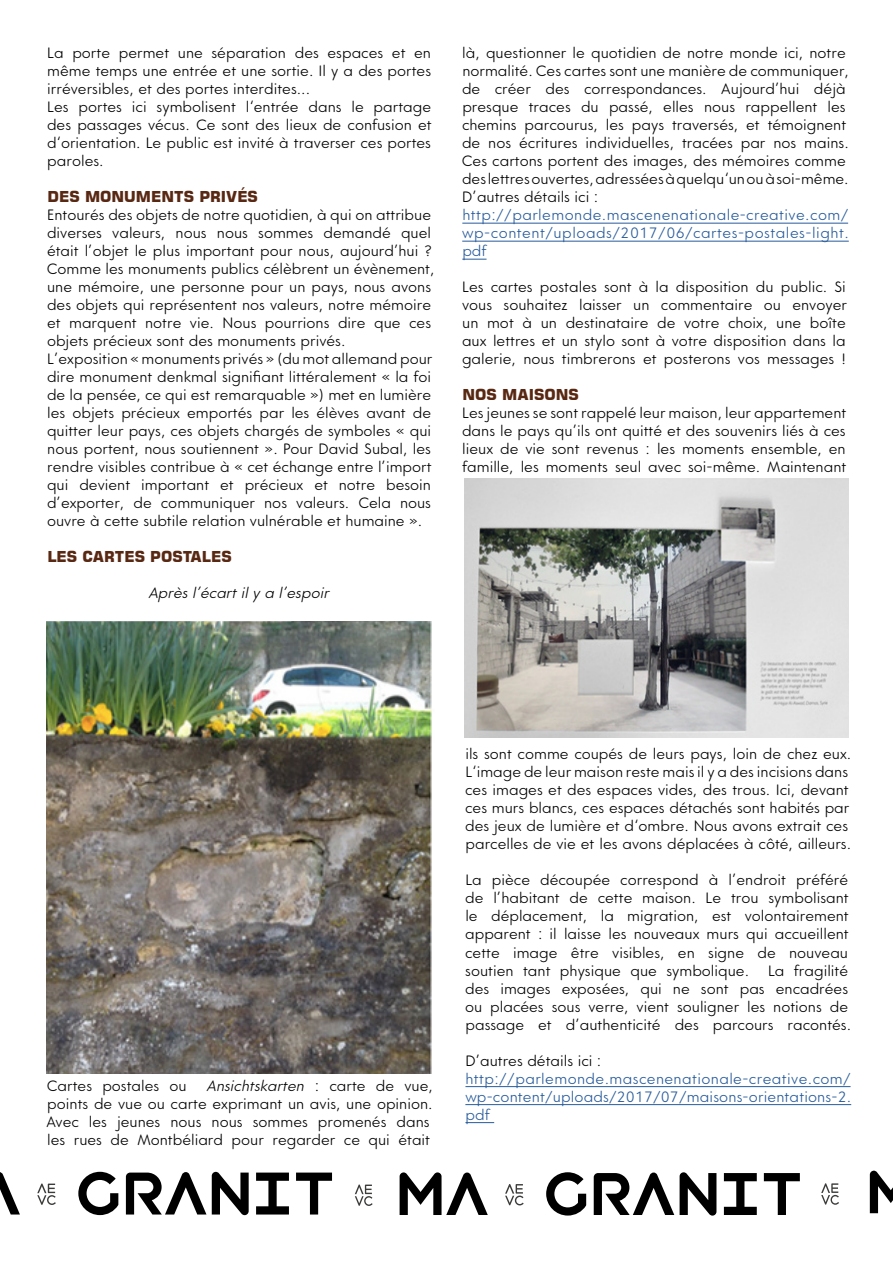
<style>
.page{position:relative;width:893px;height:1263px;background:#fff}
.page>*{position:absolute;margin:0;border:0;box-sizing:border-box;transform-origin:0 0}
.t1{font:300 15px/18px "Core Sans GS35";color:#000}
.t2{font:300 15px/18px "Core Sans GS35";letter-spacing:.025em;color:#275b9b;text-align:justify}
.t3{font:700 15px "Square 721 BT";color:#592813}
.t4{font:italic 300 15px "Core Sans GS35";color:#000}
.s1{font-style:italic}
</style>
<div class="page">
<img style="left:47px;top:621px;width:385px;height:452px">
<img style="left:464px;top:479px;width:385px;height:258px">
<hr style="left:462px;top:223px;width:386px;height:1px;background:#275b9b">
<hr style="left:462px;top:241px;width:387px;height:1px;background:#275b9b">
<svg style="left:462px;top:259px;width:25px;height:1px"></svg>
<hr style="left:465px;top:1086px;width:385px;height:1px;background:#275b9b">
<hr style="left:465px;top:1104px;width:386px;height:1px;background:#275b9b">
<svg style="left:465px;top:1122px;width:29px;height:1px"></svg>
<svg style="left:0;top:1172px;width:20px;height:42px"></svg>
<svg style="left:78px;top:1172px;width:40px;height:43px"></svg>
<svg style="left:212px;top:1172px;width:37px;height:43px"></svg>
<svg style="left:256px;top:1172px;width:33px;height:42px"></svg>
<svg style="left:296px;top:1172px;width:36px;height:42px"></svg>
<svg style="left:126px;top:1172px;width:80px;height:42px"></svg>
<svg style="left:37px;top:1183px;width:19px;height:22px"></svg>
<svg style="left:400px;top:1172px;width:88px;height:43px"></svg>
<svg style="left:546px;top:1172px;width:40px;height:43px"></svg>
<svg style="left:680px;top:1172px;width:36px;height:43px"></svg>
<svg style="left:724px;top:1173px;width:33px;height:42px"></svg>
<svg style="left:764px;top:1173px;width:36px;height:42px"></svg>
<svg style="left:594px;top:1172px;width:80px;height:43px"></svg>
<svg style="left:505px;top:1184px;width:19px;height:21px"></svg>
<svg style="left:355px;top:1184px;width:18px;height:22px"></svg>
<svg style="left:870px;top:1171px;width:22px;height:42px"></svg>
<svg style="left:821px;top:1183px;width:18px;height:22px"></svg>
<p class="t1" style="left:47px;top:44px;width:386px">La porte permet une séparation des espaces et en même temps une entrée et une sortie. Il y a des portes irréversibles, et des portes interdites...<br>Les portes ici symbolisent l‘entrée dans le partage des passages vécus. Ce sont des lieux de confusion et d‘orientation. Le public est invité à traverser ces portes paroles.</p>
<p class="t3" style="left:47px;top:187px;width:212px">DES MONUMENTS PRIVÉS</p>
<p class="t1" style="left:47px;top:206px;width:389px">Entourés des objets de notre quotidien, à qui on attribue diverses valeurs, nous nous sommes demandé quel était l’objet le plus important pour nous, aujourd’hui ?<br>Comme les monuments publics célèbrent un évènement, une mémoire, une personne pour un pays, nous avons des objets qui représentent nos valeurs, notre mémoire et marquent notre vie. Nous pourrions dire que ces objets précieux sont des monuments privés.<br>L’exposition « monuments privés » (du mot allemand pour dire monument denkmal signifiant littéralement « la foi de la pensée, ce qui est remarquable ») met en lumière les objets précieux emportés par les élèves avant de quitter leur pays, ces objets chargés de symboles « qui nous portent, nous soutiennent ». Pour David Subal, les rendre visibles contribue à « cet échange entre l’import qui devient important et précieux et notre besoin d’exporter, de communiquer nos valeurs. Cela nous ouvre à cette subtile relation vulnérable et humaine ».</p>
<p class="t3" style="left:47px;top:547px;width:186px">LES CARTES POSTALES</p>
<p class="t4" style="left:149px;top:584px;width:182px">Après l’écart il y a l’espoir</p>
<p class="t1" style="left:462px;top:44px;width:389px">là, questionner le quotidien de notre monde ici, notre normalité. Ces cartes sont une manière de communiquer, de créer des correspondances. Aujourd’hui déjà presque traces du passé, elles nous rappellent les chemins parcourus, les pays traversés, et témoignent de nos écritures individuelles, tracées par nos mains.<br>Ces cartons portent des images, des mémoires comme des lettres ouvertes, adressées à quelqu‘un ou à soi-même.<br>D’autres détails ici :</p>
<p class="t2" style="left:462px;top:206px;width:388px">http://parlemonde.mascenenationale-creative.com/ wp-content/uploads/2017/06/cartes-postales-light. pdf</p>
<p class="t1" style="left:462px;top:278px;width:386px;text-align:justify">Les cartes postales sont à la disposition du public. Si vous souhaitez laisser un commentaire ou envoyer un mot à un destinataire de votre choix, une boîte aux lettres et un stylo sont à votre disposition dans la galerie, nous timbrerons et posterons vos messages !</p>
<p class="t3" style="left:462px;top:385px;width:118px">NOS MAISONS</p>
<p class="t1" style="left:462px;top:404px;width:386px;text-align:justify">Les jeunes se sont rappelé leur maison, leur appartement dans le pays qu’ils ont quitté et des souvenirs liés à ces lieux de vie sont revenus : les moments ensemble, en famille, les moments seul avec soi-même. Maintenant</p>
<p class="t1" style="left:46px;top:1077px;width:388px;text-indent:161px"><span class="s1">Ansichtskarten</span> : carte de vue, points de vue ou carte exprimant un avis, une opinion.<br>Avec les jeunes nous nous sommes promenés dans les rues de Montbéliard pour regarder ce qui était</p>
<p class="t1" style="left:47px;top:1077px;width:141px">Cartes postales ou</p>
<p class="t1" style="left:465px;top:745px;width:388px">ils sont comme coupés de leurs pays, loin de chez eux.<br>L‘image de leur maison reste mais il y a des incisions dans ces images et des espaces vides, des trous. Ici, devant ces murs blancs, ces espaces détachés sont habités par des jeux de lumière et d‘ombre. Nous avons extrait ces parcelles de vie et les avons déplacées à côté, ailleurs.</p>
<p class="t1" style="left:465px;top:871px;width:385px;text-align:justify">La pièce découpée correspond à l’endroit préféré de l’habitant de cette maison. Le trou symbolisant le déplacement, la migration, est volontairement apparent : il laisse les nouveaux murs qui accueillent cette image être visibles, en signe de nouveau soutien tant physique que symbolique.</p>
<p class="t1" style="left:465px;top:961px;width:388px;text-indent:303px">La fragilité des images exposées, qui ne sont pas encadrées ou placées sous verre, vient souligner les notions de passage et d’authenticité des parcours racontés.</p>
<p class="t1" style="left:465px;top:1051px;width:138px">D’autres détails ici :</p>
<p class="t2" style="left:465px;top:1069px;width:387px">http://parlemonde.mascenenationale-creative.com/ wp-content/uploads/2017/07/maisons-orientations-2. pdf</p>
</div>
